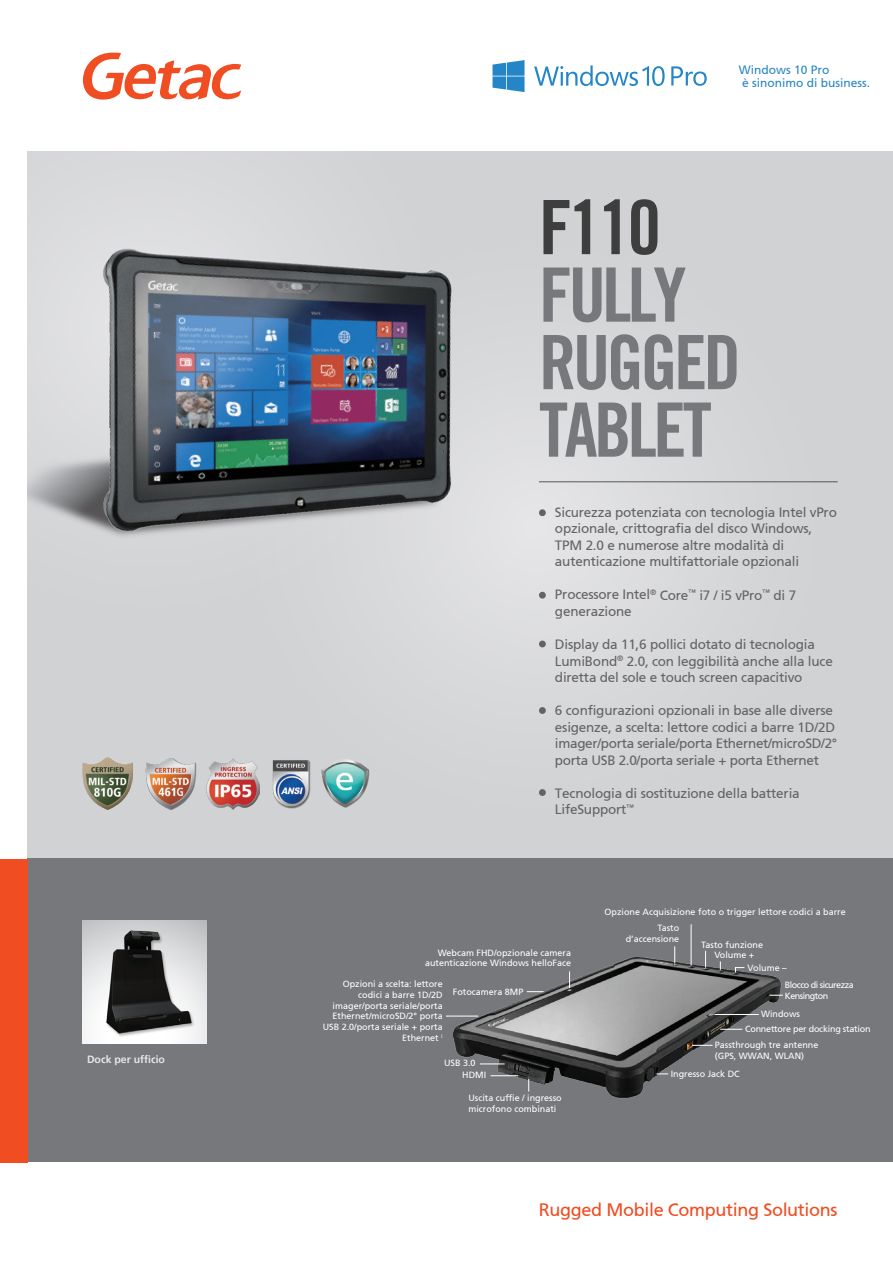
<style>
.page{position:relative;width:893px;height:1263px;background:#fff}
.page>*{position:absolute;margin:0;border:0;box-sizing:border-box;transform-origin:0 0}
.t1{font:700 condensed 75px/67.5px "Trade Gothic No.20";letter-spacing:-.05em;color:#76787b}
.t2{font:700 condensed 75px "Trade Gothic No.20";color:#3e3e3f}
.t3{font:18px "Frutiger 55 Roman";letter-spacing:-.02em;color:#f04d22}
.t4{font:13.5px/16.5px "Frutiger 55 Roman";letter-spacing:-.015em;color:#636366}
.t5{font:12px/12.8px "Frutiger 55 Roman";color:#2786c2}
.t6{font:700 10.5px "Frutiger 65";color:#e6e7e9}
.t7{font:9px/10.8px "Frutiger 55 Roman";color:#fff;text-align:right}
.t8{font:9px/16.2px "Frutiger 55 Roman";letter-spacing:-.025em;color:#fff}
.t9{font:9px/17.5px "Frutiger 55 Roman";letter-spacing:-.055em;color:#fff}
</style>
<div class="page">
<div style="left:28px;top:152px;width:865px;height:707px;background:#d1d2d4"></div>
<img style="left:28px;top:200px;width:500px;height:410px">
<div style="left:28px;top:859px;width:865px;height:303px;background:#76787b"></div>
<div style="left:0;top:859px;width:28px;height:303px;background:#f04d22"></div>
<div style="left:83px;top:920px;width:123px;height:124px;background:linear-gradient(to right,#fff,#f7f8f8)"></div>
<svg style="left:83px;top:53px;width:158px;height:47px"></svg>
<div style="left:539px;top:509px;width:7px;height:7px;background:#636366;border-radius:50%"></div>
<div style="left:539px;top:592px;width:7px;height:7px;background:#636366;border-radius:50%"></div>
<div style="left:539px;top:641px;width:7px;height:6px;background:#636366;border-radius:50%"></div>
<div style="left:539px;top:707px;width:7px;height:7px;background:#636366;border-radius:50%"></div>
<div style="left:539px;top:789px;width:7px;height:7px;background:#636366;border-radius:50%"></div>
<hr style="left:539px;top:481px;width:299px;height:1px;background:#57585a">
<img style="left:83px;top:758px;width:49px;height:51px">
<img style="left:322px;top:759px;width:48px;height:49px">
<img style="left:272px;top:760px;width:50px;height:49px">
<img style="left:145px;top:758px;width:52px;height:52px">
<img style="left:206px;top:758px;width:54px;height:51px">
<img style="left:84px;top:920px;width:121px;height:121px">
<img style="left:446px;top:924px;width:337px;height:175px">
<svg style="left:674px;top:946px;width:1px;height:17px"></svg>
<hr style="left:691px;top:924px;width:1px;height:42px;background:#fff">
<svg style="left:705px;top:951px;width:1px;height:16px"></svg>
<svg style="left:735px;top:967px;width:10px;height:6px"></svg>
<svg style="left:769px;top:995px;width:14px;height:1px"></svg>
<hr style="left:715px;top:1014px;width:44px;height:1px;background:#fff">
<svg style="left:720px;top:1029px;width:22px;height:1px"></svg>
<svg style="left:692px;top:1045px;width:20px;height:1px"></svg>
<svg style="left:528px;top:1079px;width:1px;height:12px"></svg>
<svg style="left:490px;top:1075px;width:28px;height:1px"></svg>
<svg style="left:480px;top:1063px;width:25px;height:1px"></svg>
<hr style="left:446px;top:1016px;width:32px;height:1px;background:#fff">
<svg style="left:527px;top:991px;width:16px;height:1px"></svg>
<svg style="left:569px;top:971px;width:1px;height:17px"></svg>
<svg style="left:671px;top:66px;width:36px;height:20px"></svg>
<svg style="left:493px;top:60px;width:31px;height:32px"></svg>
<svg style="left:534px;top:65px;width:131px;height:21px"></svg>
<p class="t6" style="left:87px;top:1053px;width:79px">Dock per ufficio</p>
<p class="t5" style="left:739px;top:64px;width:133px">Windows 10 Pro<br>è sinonimo di business.</p>
<h1 class="t2" style="left:539px;top:182px;width:123px">F110</h1>
<h1 class="t1" style="left:539px;top:261px;width:204px">FULLY<br>RUGGED<br>TABLET</h1>
<p class="t4" style="left:555px;top:504px;width:283px">Sicurezza potenziata con tecnologia Intel vPro opzionale, crittografia del disco Windows, TPM 2.0 e numerose altre modalità di autenticazione multifattoriale opzionali</p>
<p class="t4" style="left:555px;top:587px;width:243px">Processore Intel<sup>®</sup> Core<sup>™</sup> i7 / i5 vPro<sup>™</sup> di 7 generazione</p>
<p class="t4" style="left:555px;top:636px;width:279px">Display da 11,6 pollici dotato di tecnologia<br>LumiBond<sup>®</sup> 2.0, con leggibilità anche alla luce diretta del sole e touch screen capacitivo</p>
<p class="t4" style="left:555px;top:702px;width:284px">6 configurazioni opzionali in base alle diverse esigenze, a scelta: lettore codici a barre 1D/2D imager/porta seriale/porta Ethernet/microSD/2° porta USB 2.0/porta seriale + porta Ethernet</p>
<p class="t4" style="left:555px;top:785px;width:246px">Tecnologia di sostituzione della batteria<br>LifeSupport<sup>™</sup></p>
<p class="t7" style="left:425px;top:947px;width:148px">Webcam FHD/opzionale camera autenticazione Windows helloFace</p>
<p class="t7" style="left:323px;top:978px;width:121px">Opzioni a scelta: lettore codici a barre 1D/2D imager/porta seriale/porta<br>Ethernet/microSD/2° porta<br>USB 2.0/porta seriale + porta<br>Ethernet <sup>i</sup></p>
<p class="t7" style="left:453px;top:986px;width:72px">Fotocamera 8MP</p>
<p class="t7" style="left:444px;top:1058px;width:33px">USB 3.0</p>
<p class="t7" style="left:462px;top:1069px;width:25px">HDMI</p>
<p class="t7" style="left:468px;top:1093px;width:95px;text-align:left">Uscita cuffie / ingresso microfono combinati</p>
<p class="t7" style="left:605px;top:907px;width:243px">Opzione Acquisizione foto o trigger lettore codici a barre</p>
<p class="t7" style="left:701px;top:939px;width:63px;text-align:center">Tasto funzione<br>Volume +</p>
<p class="t9" style="left:785px;top:959px;width:70px;text-indent:-37px">Volume –<br>Blocco di sicurezza</p>
<p class="t9" style="left:761px;top:987px;width:69px;line-height:18.3px;text-indent:24px">Kensington<br>Windows</p>
<p class="t8" style="left:715px;top:1021px;width:157px;text-indent:30px">Connettore per docking station<br>Passthrough tre antenne</p>
<p class="t7" style="left:671px;top:1047px;width:135px;line-height:18.1px;text-align:left;text-indent:44px">(GPS, WWAN, WLAN)<br>Ingresso Jack DC</p>
<p class="t7" style="left:626px;top:922px;width:55px">Tasto d’accensione</p>
<h2 class="t3" style="left:539px;top:1199px;width:300px">Rugged Mobile Computing Solutions</h2>
</div>
